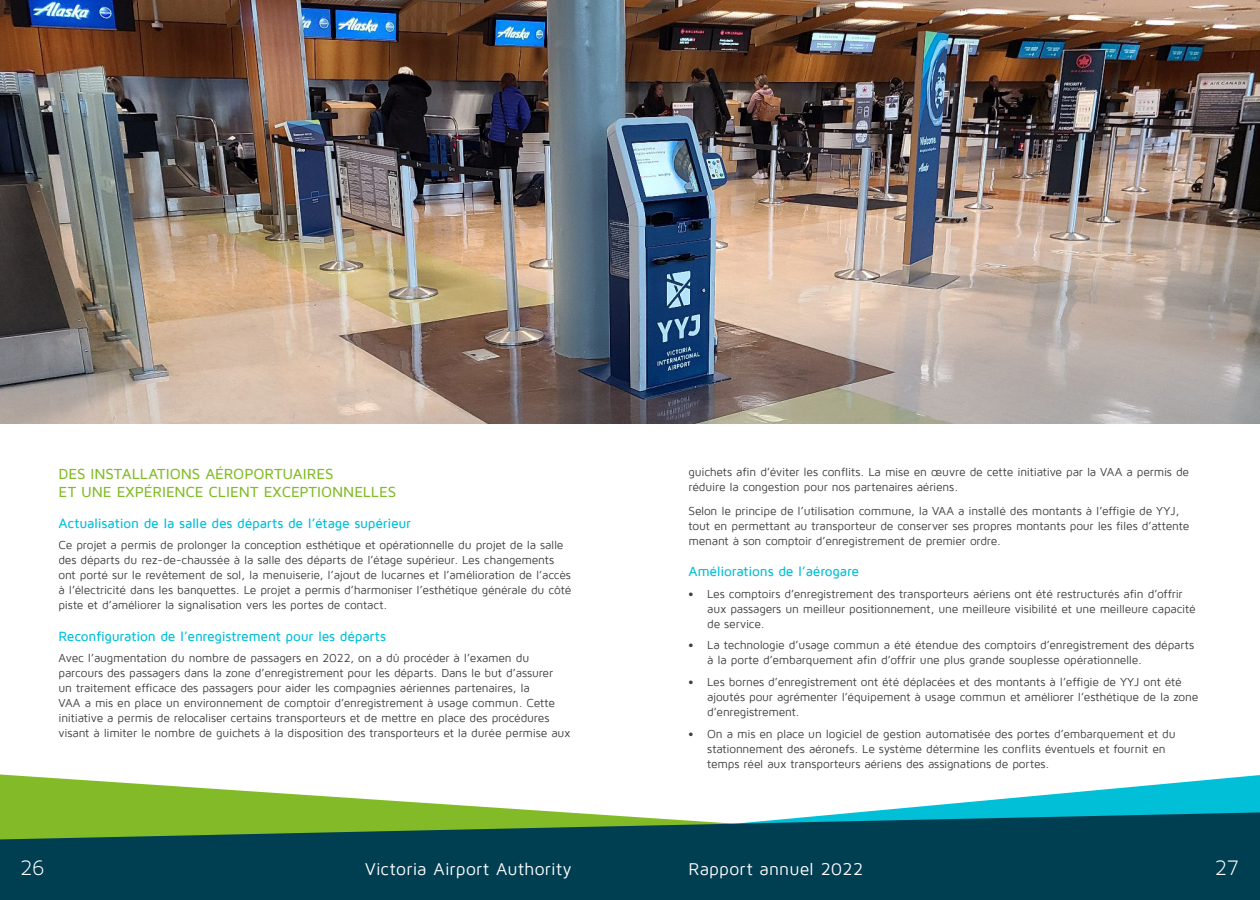
<style>
.page{position:relative;width:1260px;height:900px;background:#fff}
.page>*{position:absolute;margin:0;border:0;box-sizing:border-box;transform-origin:0 0}
.t1{font:22.5px "Maven Pro Light 300";color:#fff}
.t2{font:17.5px "Maven Pro";letter-spacing:.015em;color:#fff}
.Main_Titles{font:500 15px/18px "Maven Pro";letter-spacing:-.005em;color:#82bb27}
.Sub_Titles{font:500 13.75px "Maven Pro";letter-spacing:-.015em;color:#00bfd7}
.Body{font:11.88px/15px "Maven Pro";letter-spacing:-.015em;color:#3e3e3f}
.s1{font-family:"Univers";font-weight:300;font-size:10px}
</style>
<div class="page">
<img style="left:0;top:0;width:1260px;height:424px">
<svg style="left:862px;top:775px;width:398px;height:37px"></svg>
<svg style="left:0;top:774px;width:560px;height:38px"></svg>
<svg style="left:0;top:812px;width:1260px;height:88px;background:#135352"></svg>
<p class="Main_Titles" style="left:58px;top:465px;width:339px">DES INSTALLATIONS AÉROPORTUAIRES<br>ET UNE EXPÉRIENCE CLIENT EXCEPTIONNELLES</p>
<p class="Sub_Titles" style="left:58px;top:516px;width:354px">Actualisation de la salle des départs de l’étage supérieur</p>
<p class="Body" style="left:58px;top:538px;width:515px">Ce projet a permis de prolonger la conception esthétique et opérationnelle du projet de la salle des départs du rez-de-chaussée à la salle des départs de l’étage supérieur. Les changements ont porté sur le revêtement de sol, la menuiserie, l’ajout de lucarnes et l’amélioration de l’accès à l’électricité dans les banquettes. Le projet a permis d’harmoniser l’esthétique générale du côté piste et d’améliorer la signalisation vers les portes de contact.</p>
<p class="Sub_Titles" style="left:58px;top:629px;width:329px">Reconfiguration de l’enregistrement pour les départs</p>
<p class="Body" style="left:58px;top:651px;width:514px">Avec l’augmentation du nombre de passagers en 2022, on a dû procéder à l’examen du parcours des passagers dans la zone d’enregistrement pour les départs. Dans le but d’assurer<br>un traitement efficace des passagers pour aider les compagnies aériennes partenaires, la<br>VAA a mis en place un environnement de comptoir d’enregistrement à usage commun. Cette initiative a permis de relocaliser certains transporteurs et de mettre en place des procédures visant à limiter le nombre de guichets à la disposition des transporteurs et la durée permise aux</p>
<p class="Body" style="left:689px;top:464px;width:502px">guichets afin d’éviter les conflits. La mise en œuvre de cette initiative par la VAA a permis de réduire la congestion pour nos partenaires aériens.</p>
<p class="Body" style="left:689px;top:503px;width:502px">Selon le principe de l’utilisation commune, la VAA a installé des montants à l’effigie de YYJ, tout en permettant au transporteur de conserver ses propres montants pour les files d’attente menant à son comptoir d’enregistrement de premier ordre.</p>
<p class="Sub_Titles" style="left:688px;top:564px;width:172px">Améliorations de l’aérogare</p>
<p class="Body" style="left:707px;top:586px;width:490px;text-indent:-19px"><span class="s1">•</span> Les comptoirs d’enregistrement des transporteurs aériens ont été restructurés afin d’offrir aux passagers un meilleur positionnement, une meilleure visibilité et une meilleure capacité de service.</p>
<p class="Body" style="left:707px;top:638px;width:488px;text-indent:-19px"><span class="s1">•</span> La technologie d’usage commun a été étendue des comptoirs d’enregistrement des départs à la porte d’embarquement afin d’offrir une plus grande souplesse opérationnelle.</p>
<p class="Body" style="left:707px;top:675px;width:493px;text-indent:-19px"><span class="s1">•</span> Les bornes d’enregistrement ont été déplacées et des montants à l’effigie de YYJ ont été ajoutés pour agrémenter l’équipement à usage commun et améliorer l’esthétique de la zone d’enregistrement.</p>
<p class="Body" style="left:707px;top:727px;width:470px;text-indent:-19px"><span class="s1">•</span> On a mis en place un logiciel de gestion automatisée des portes d’embarquement et du stationnement des aéronefs. Le système détermine les conflits éventuels et fournit en temps réel aux transporteurs aériens des assignations de portes.</p>
<h1 class="t1" style="left:20px;top:855px;width:26px">26</h1>
<h2 class="t2" style="left:365px;top:860px;width:208px">Victoria Airport Authority</h2>
<h2 class="t2" style="left:688px;top:860px;width:176px">Rapport annuel 2022</h2>
<h1 class="t1" style="left:1215px;top:855px;width:26px">27</h1>
</div>
